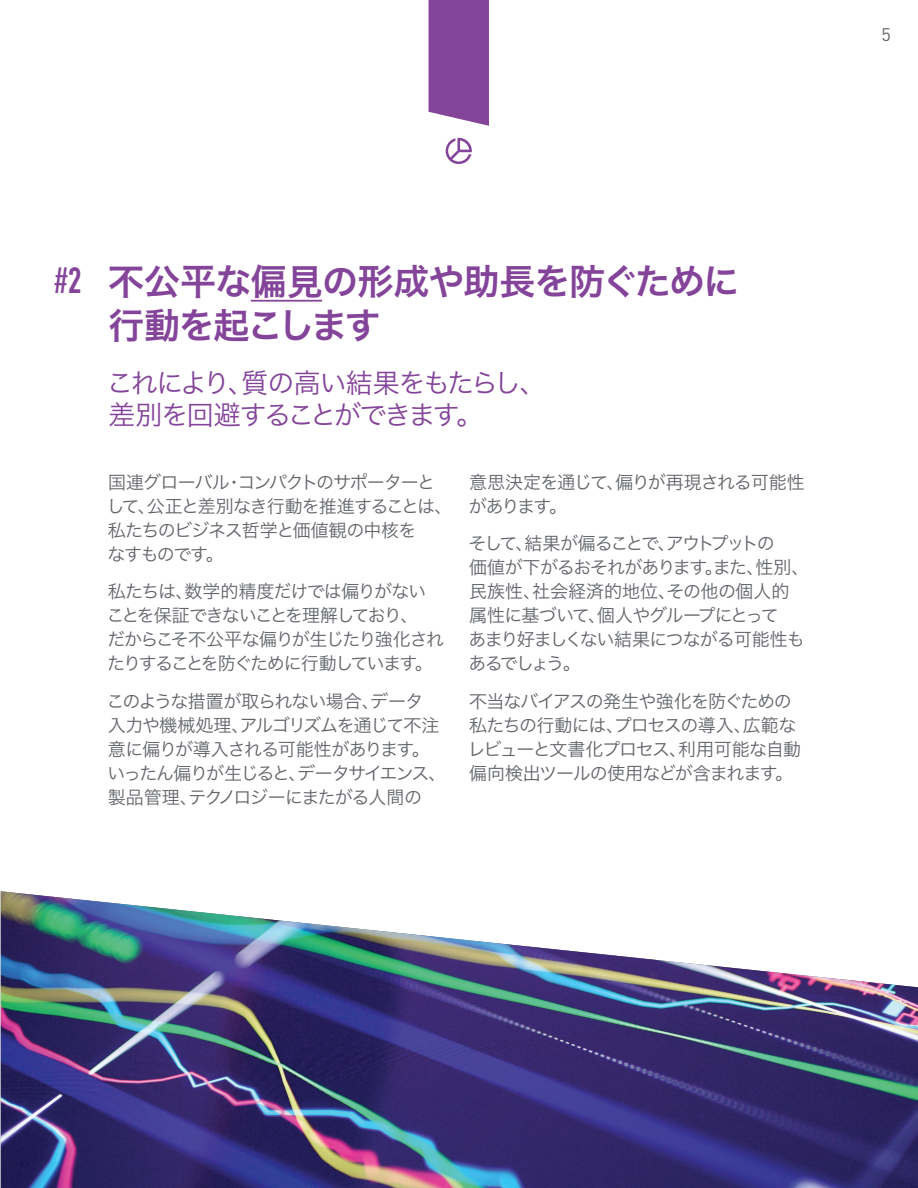
<style>
.page{position:relative;width:918px;height:1188px;background:#fff}
.page>*{position:absolute;margin:0;border:0;box-sizing:border-box;transform-origin:0 0}
.t1{font:36px/43.2px "Hiragino Sans W6";letter-spacing:-.03em;color:#84449a}
.t2{font:700 36px "DIN Condensed";color:#84449a}
.t3{font:27px/32.4px "Hiragino Sans W3";letter-spacing:-.075em;color:#84449a}
.t4{font:18px/24px "Hiragino Sans W3";letter-spacing:-.065em;color:#62656a}
.t5{font:18px "DIN";color:#62656a}
</style>
<div class="page">
<hr style="left:251px;top:300px;width:71px;height:2px;background:#84449a">
<svg style="left:445px;top:138px;width:27px;height:26px"></svg>
<div style="left:429px;top:0;width:60px;height:126px;background:#84449a"></div>
<img style="left:1px;top:891px;width:917px;height:297px">
<p class="t5" style="left:881px;top:23px;width:11px">5</p>
<h1 class="t2" style="left:55px;top:256px;width:28px">#2</h1>
<h1 class="t1" style="left:108px;top:259px;width:633px">不公平な偏見の形成や助長を防ぐために行動を起こします</h1>
<h2 class="t3" style="left:106px;top:364px;width:441px">これにより、質の高い結果をもたらし、差別を回避することができます。</h2>
<p class="t4" style="left:107px;top:469px;width:347px">国連グローバル・コンパクトのサポーターとして、公正と差別なき行動を推進することは、私たちのビジネス哲学と価値観の中核を<br>なすものです。</p>
<p class="t4" style="left:107px;top:578px;width:339px">私たちは、数学的精度だけでは偏りがないことを保証できないことを理解しており、<br>だからこそ不公平な偏りが生じたり強化されたりすることを防ぐために行動しています。</p>
<p class="t4" style="left:107px;top:688px;width:341px">このような措置が取られない場合、データ<br>入力や機械処理、アルゴリズムを通じて不注意に偏りが導入される可能性があります。いったん偏りが生じると、データサイエンス、製品管理、テクノロジーにまたがる人間の</p>
<p class="t4" style="left:469px;top:469px;width:338px">意思決定を通じて、偏りが再現される可能性があります。</p>
<p class="t4" style="left:468px;top:530px;width:343px">そして、結果が偏ることで、アウトプットの<br>価値が下がるおそれがあります。また、性別、民族性、社会経済的地位、その他の個人的属性に基づいて、個人やグループにとって<br>あまり好ましくない結果につながる可能性もあるでしょう。</p>
<p class="t4" style="left:468px;top:688px;width:335px">不当なバイアスの発生や強化を防ぐための私たちの行動には、プロセスの導入、広範なレビューと文書化プロセス、利用可能な自動偏向検出ツールの使用などが含まれます。</p>
</div>
